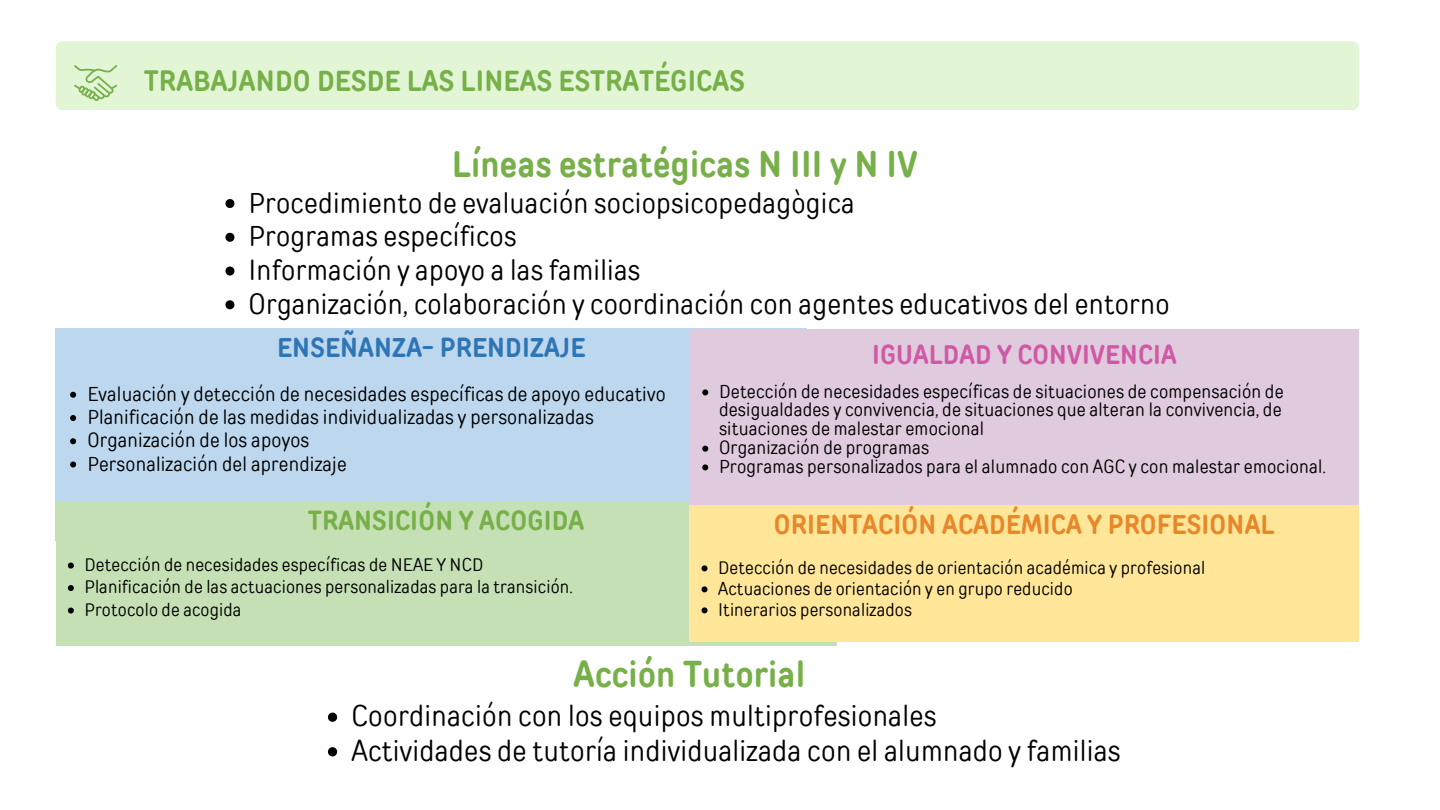
<style>
.page{position:relative;width:1440px;height:810px;background:#fff}
.page>*{position:absolute;margin:0;border:0;box-sizing:border-box;transform-origin:0 0}
.t1{font:700 36.5px "TT Rounds Condensed";letter-spacing:.01em;color:#77af48}
.t2{font:29.2px "TT Rounds Condensed";letter-spacing:.01em;color:#000}
.t3{font:700 28.8px "TT Rounds Condensed";letter-spacing:.01em;color:#77af48}
.t4{font:28.5px "TT Rounds Condensed";letter-spacing:.01em;color:#000}
.t5{font:700 27px "TT Rounds Condensed";letter-spacing:.01em;color:#e8872a}
.t6{font:700 27px "TT Rounds Condensed";letter-spacing:.01em;color:#2e75b6}
.t7{font:700 27px "TT Rounds Condensed";letter-spacing:.01em;color:#77af48}
.t8{font:700 26.7px "TT Rounds Condensed";letter-spacing:.01em;color:#cf59a5}
.t9{font:20px "TT Rounds Condensed";letter-spacing:.01em;color:#000}
.t10{font:18.6px/18.8px "TT Rounds Condensed";letter-spacing:.01em;color:#000;text-align:justify}
.t11{font:18px "TT Rounds Condensed";letter-spacing:.01em;color:#000}
</style>
<div class="page">
<div style="left:56px;top:329px;width:751px;height:212px;background:#bdd7ee"></div>
<svg style="left:70px;top:392px;width:6px;height:6px"></svg>
<svg style="left:70px;top:415px;width:6px;height:6px"></svg>
<svg style="left:70px;top:438px;width:6px;height:6px"></svg>
<svg style="left:70px;top:462px;width:6px;height:6px"></svg>
<div style="left:56px;top:502px;width:781px;height:143px;background:#c5e0b4"></div>
<svg style="left:68px;top:563px;width:6px;height:6px"></svg>
<svg style="left:68px;top:585px;width:6px;height:6px"></svg>
<svg style="left:68px;top:608px;width:6px;height:6px"></svg>
<div style="left:689px;top:329px;width:670px;height:176px;background:#e0cadd"></div>
<svg style="left:702px;top:389px;width:6px;height:6px"></svg>
<svg style="left:702px;top:446px;width:6px;height:6px"></svg>
<svg style="left:702px;top:464px;width:6px;height:6px"></svg>
<div style="left:689px;top:505px;width:670px;height:137px;background:#ffe699"></div>
<svg style="left:702px;top:565px;width:6px;height:6px"></svg>
<svg style="left:702px;top:586px;width:6px;height:6px"></svg>
<svg style="left:702px;top:607px;width:6px;height:6px"></svg>
<div style="left:56px;top:41px;width:1303px;height:69px;background:#e2f6d6;border-radius:7px"></div>
<svg style="left:74px;top:65px;width:43px;height:36px"></svg>
<svg style="left:225px;top:199px;width:9px;height:9px"></svg>
<svg style="left:225px;top:233px;width:9px;height:9px"></svg>
<svg style="left:225px;top:267px;width:9px;height:9px"></svg>
<svg style="left:225px;top:300px;width:9px;height:9px"></svg>
<svg style="left:328px;top:713px;width:9px;height:9px"></svg>
<svg style="left:328px;top:747px;width:9px;height:9px"></svg>
<p class="t3" style="left:144px;top:64px;width:602px">TRABAJANDO DESDE LAS LINEAS ESTRATÉGICAS</p>
<p class="t1" style="left:452px;top:142px;width:467px">Líneas estratégicas N III y N IV</p>
<p class="t4" style="left:248px;top:185px;width:608px">Procedimiento de evaluación sociopsicopedagògica</p>
<p class="t4" style="left:248px;top:219px;width:270px">Programas específicos</p>
<p class="t4" style="left:248px;top:253px;width:393px">Información y apoyo a las familias</p>
<p class="t4" style="left:248px;top:287px;width:923px">Organización, colaboración y coordinación con agentes educativos del entorno</p>
<p class="t6" style="left:277px;top:332px;width:310px">ENSEÑANZA- PRENDIZAJE</p>
<p class="t9" style="left:87px;top:382px;width:580px">Evaluación y detección de necesidades específicas de apoyo educativo</p>
<p class="t9" style="left:87px;top:405px;width:508px">Planificación de las medidas individualizadas y personalizadas</p>
<p class="t9" style="left:87px;top:428px;width:223px">Organización de los apoyos</p>
<p class="t9" style="left:87px;top:452px;width:261px">Personalización del aprendizaje</p>
<p class="t7" style="left:308px;top:505px;width:277px">TRANSICIÓN Y ACOGIDA</p>
<p class="t11" style="left:85px;top:554px;width:400px">Detección de necesidades específicas de NEAE Y NCD</p>
<p class="t11" style="left:85px;top:576px;width:490px">Planificación de las actuaciones personalizadas para la transición.</p>
<p class="t11" style="left:85px;top:599px;width:159px">Protocolo de acogida</p>
<p class="t8" style="left:872px;top:339px;width:306px">IGUALDAD Y CONVIVENCIA</p>
<p class="t10" style="left:719px;top:382px;width:566px">Detección de necesidades específicas de situaciones de compensación de desigualdades y convivencia, de situaciones que alteran la convivencia, de situaciones de malestar emocional</p>
<p class="t10" style="left:719px;top:438px;width:212px">Organización de programas</p>
<p class="t10" style="left:719px;top:457px;width:609px">Programas personalizados para el alumnado con AGC y con malestar emocional.</p>
<p class="t5" style="left:774px;top:508px;width:502px">ORIENTACIÓN ACADÉMICA Y PROFESIONAL</p>
<p class="t11" style="left:718px;top:557px;width:489px">Detección de necesidades de orientación académica y profesional</p>
<p class="t11" style="left:718px;top:578px;width:356px">Actuaciones de orientación y en grupo reducido</p>
<p class="t11" style="left:718px;top:599px;width:195px">Itinerarios personalizados</p>
<p class="t1" style="left:574px;top:652px;width:233px">Acción Tutorial</p>
<p class="t2" style="left:351px;top:699px;width:587px">Coordinación con los equipos multiprofesionales</p>
<p class="t2" style="left:351px;top:733px;width:771px">Actividades de tutoría individualizada con el alumnado y familias</p>
</div>
